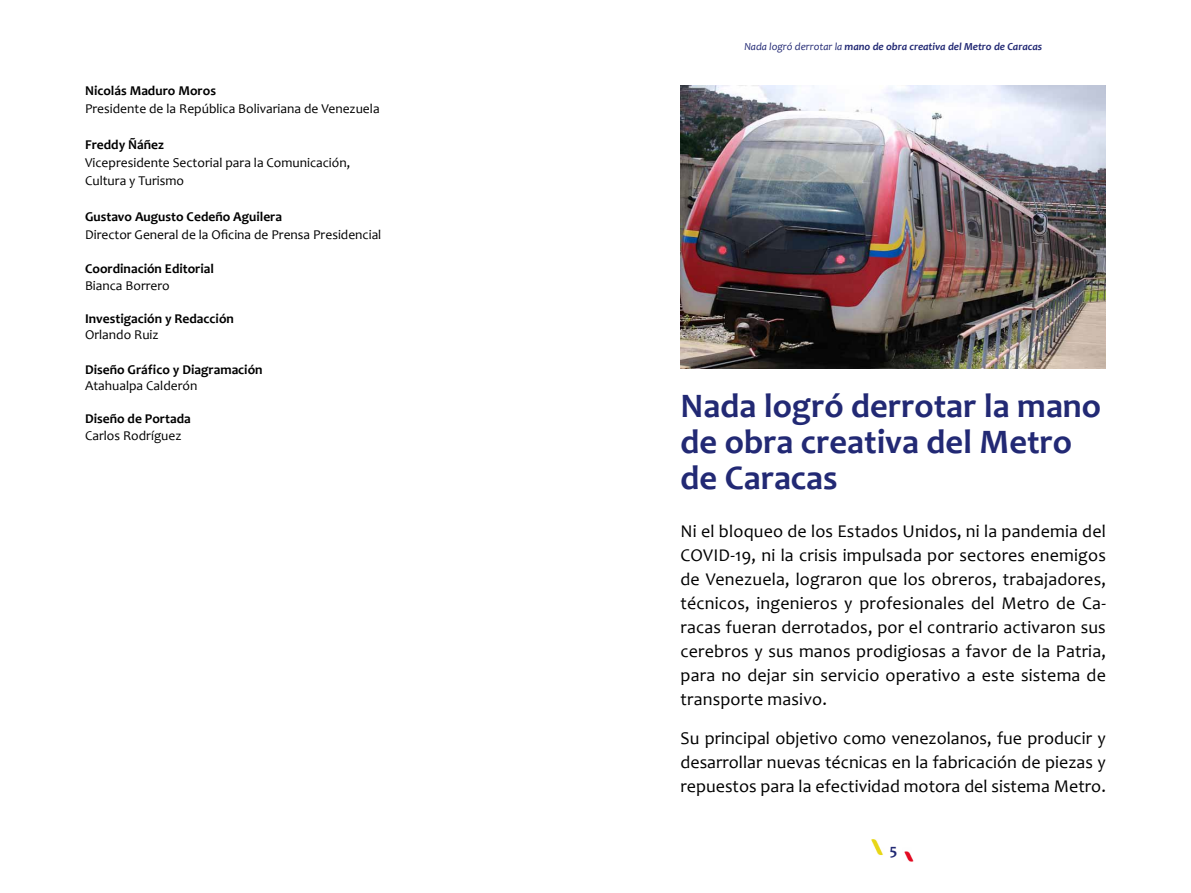
<style>
.page{position:relative;width:1191px;height:893px;background:#fff}
.page>*{position:absolute;margin:0;border:0;box-sizing:border-box;transform-origin:0 0}
.t1{font:700 34.5px/36px "Candara";color:#222974}
.t2{font:18px/24px "Candara";letter-spacing:.005em;color:#000;text-align:justify}
.t3{font:700 15.75px "Candara";color:#202873}
.t4{font:13.5px/18px "Candara";color:#000}
.t5{font:700 13.5px "Candara";color:#000}
.t6{font:italic 700 10.8px "Candara";color:#222974}
.s1{font-weight:400}
</style>
<div class="page">
<img style="left:872px;top:839px;width:41px;height:23px">
<img style="left:680px;top:85px;width:426px;height:283px">
<p class="t5" style="left:85px;top:82px;width:132px">Nicolás Maduro Moros</p>
<p class="t4" style="left:85px;top:99px;width:296px">Presidente de la República Bolivariana de Venezuela</p>
<p class="t5" style="left:85px;top:136px;width:80px">Freddy Ñáñez</p>
<p class="t4" style="left:85px;top:153px;width:266px">Vicepresidente Sectorial para la Comunicación,<br>Cultura y Turismo</p>
<p class="t5" style="left:85px;top:208px;width:198px">Gustavo Augusto Cedeño Aguilera</p>
<p class="t4" style="left:85px;top:225px;width:298px">Director General de la Oficina de Prensa Presidencial</p>
<p class="t5" style="left:85px;top:260px;width:130px">Coordinación Editorial</p>
<p class="t4" style="left:85px;top:276px;width:86px">Bianca Borrero</p>
<p class="t5" style="left:85px;top:310px;width:150px">Investigación y Redacción</p>
<p class="t4" style="left:85px;top:326px;width:75px">Orlando Ruiz</p>
<p class="t5" style="left:85px;top:361px;width:179px">Diseño Gráfico y Diagramación</p>
<p class="t4" style="left:85px;top:377px;width:114px">Atahualpa Calderón</p>
<p class="t5" style="left:85px;top:410px;width:107px">Diseño de Portada</p>
<p class="t4" style="left:85px;top:426px;width:98px">Carlos Rodríguez</p>
<p class="t6" style="left:744px;top:40px;width:299px"><span class="s1">Nada logró derrotar la</span> mano de obra creativa del Metro de Caracas</p>
<h1 class="t1" style="left:680px;top:388px;width:422px">Nada logró derrotar la mano de obra creativa del Metro de Caracas</h1>
<p class="t2" style="left:680px;top:519px;width:427px">Ni el bloqueo de los Estados Unidos, ni la pandemia del COVID-19, ni la crisis impulsada por sectores enemigos de Venezuela, lograron que los obreros, trabajadores, técnicos, ingenieros y profesionales del Metro de Ca&shy;racas fueran derrotados, por el contrario activaron sus cerebros y sus manos prodigiosas a favor de la Patria, para no dejar sin servicio operativo a este sistema de transporte masivo.</p>
<p class="t2" style="left:680px;top:726px;width:427px">Su principal objetivo como venezolanos, fue producir y desarrollar nuevas técnicas en la fabricación de piezas y repuestos para la efectividad motora del sistema Metro.</p>
<p class="t3" style="left:890px;top:840px;width:9px">5</p>
</div>
